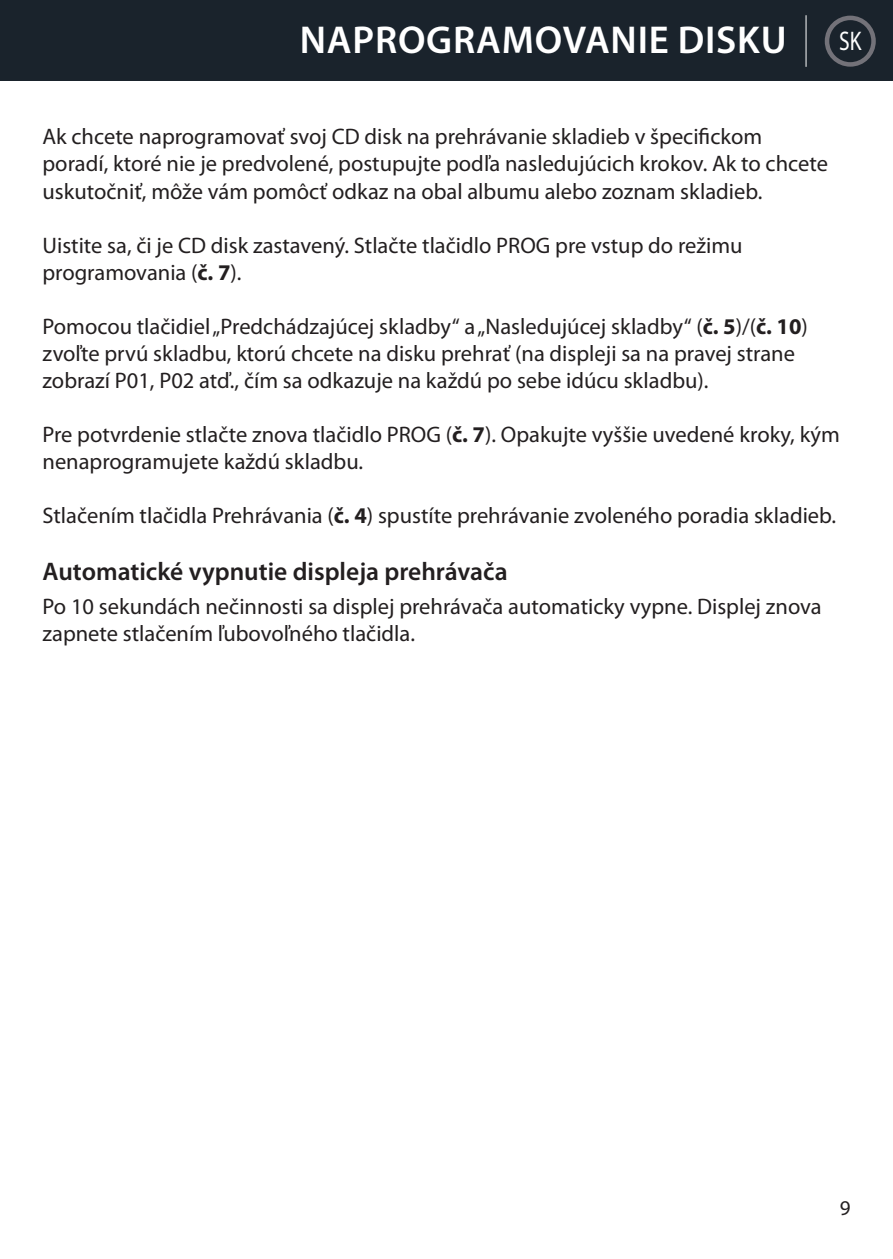
<style>
.page{position:relative;width:893px;height:1259px;background:#fff}
.page>*{position:absolute;margin:0;border:0;box-sizing:border-box;transform-origin:0 0}
.Nadpis{font:600 39px "Myriad Pro";letter-spacing:.02em;color:#fff}
.t1{font:27px "Myriad Pro";color:#fff;scale:.8 1}
.Základný_text_TUČNÝ{font:600 25.5px "Myriad Pro";color:#231f20}
.Základný_text_7_5{font:22.5px/27px "Myriad Pro";color:#231f20}
.t2{font:21px "Myriad Pro";color:#231f20}
.s1{font-weight:700}
</style>
<div class="page">
<div style="left:0;top:0;width:893px;height:81px;background:#1a232c"></div>
<hr style="left:805px;top:15px;width:1px;height:52px;background:#fff">
<svg style="left:825px;top:16px;width:51px;height:51px"></svg>
<p class="Nadpis" style="left:300px;top:15px;width:488px">NAPROGRAMOVANIE DISKU</p>
<p class="t1" style="left:839px;top:25px;width:29px">SK</p>
<p class="Základný_text_7_5" style="left:43px;top:123px;width:787px">Ak chcete naprogramovať svoj CD disk na prehrávanie skladieb v špecifickom poradí, ktoré nie je predvolené, postupujte podľa nasledujúcich krokov. Ak to chcete uskutočniť, môže vám pomôcť odkaz na obal albumu alebo zoznam skladieb.</p>
<p class="Základný_text_7_5" style="left:43px;top:231px;width:701px">Uistite sa, či je CD disk zastavený. Stlačte tlačidlo PROG pre vstup do režimu programovania (<span class="s1">č. 7</span>).</p>
<p class="Základný_text_7_5" style="left:43px;top:312px;width:767px">Pomocou tlačidiel „Predchádzajúcej skladby“ a „Nasledujúcej skladby“ (<span class="s1">č. 5</span>)/(<span class="s1">č. 10</span>) zvoľte prvú skladbu, ktorú chcete na disku prehrať (na displeji sa na pravej strane zobrazí P01, P02 atď., čím sa odkazuje na každú po sebe idúcu skladbu).</p>
<p class="Základný_text_7_5" style="left:43px;top:420px;width:799px">Pre potvrdenie stlačte znova tlačidlo PROG (<span class="s1">č. 7</span>). Opakujte vyššie uvedené kroky, kým nenaprogramujete každú skladbu.</p>
<p class="Základný_text_7_5" style="left:43px;top:501px;width:795px">Stlačením tlačidla Prehrávania (<span class="s1">č. 4</span>) spustíte prehrávanie zvoleného poradia skladieb.</p>
<p class="Základný_text_TUČNÝ" style="left:43px;top:555px;width:467px">Automatické vypnutie displeja prehrávača</p>
<p class="Základný_text_7_5" style="left:43px;top:593px;width:781px">Po 10 sekundách nečinnosti sa displej prehrávača automaticky vypne. Displej znova zapnete stlačením ľubovoľného tlačidla.</p>
<p class="t2" style="left:840px;top:1194px;width:12px">9</p>
</div>
